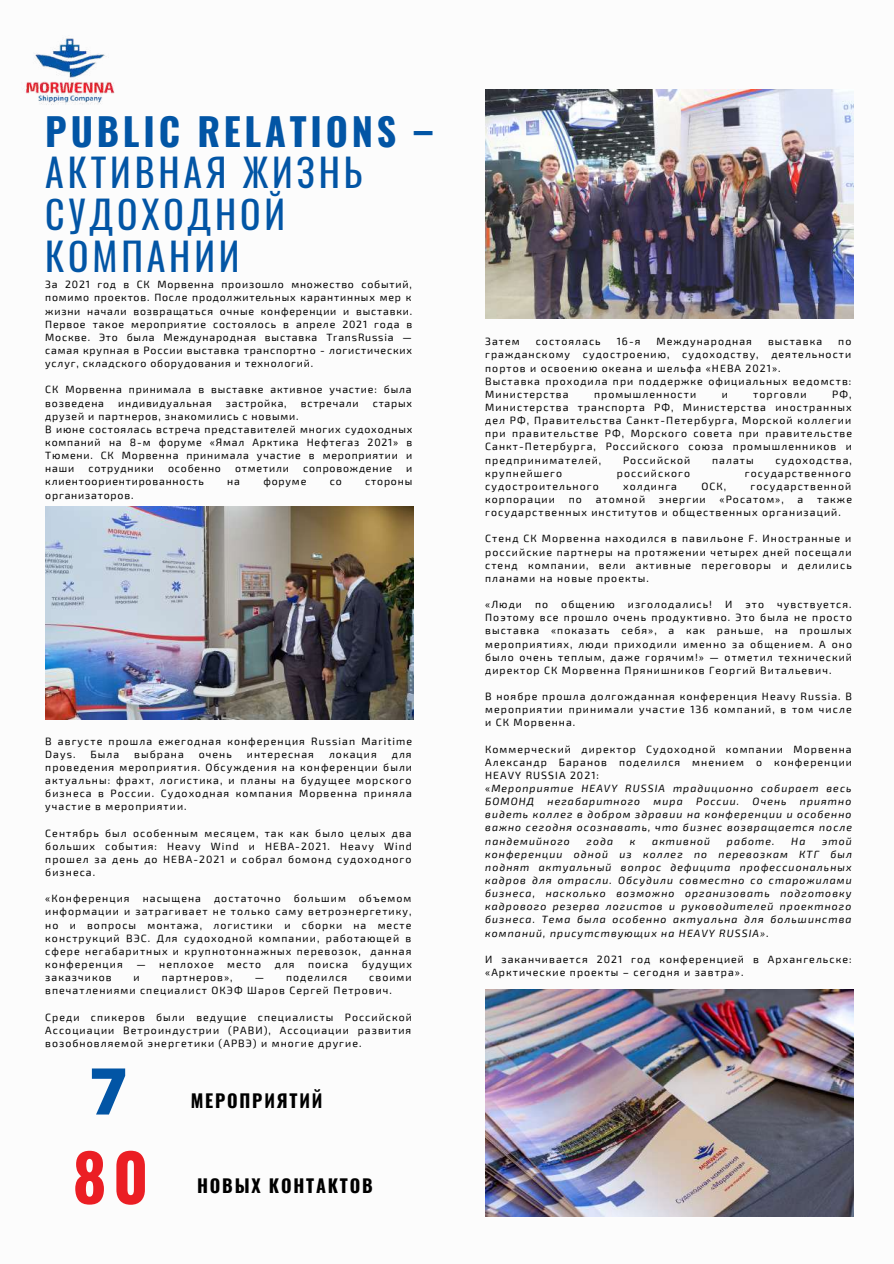
<style>
.page{position:relative;width:894px;height:1264px;background:#fff}
.page>*{position:absolute;margin:0;border:0;box-sizing:border-box;transform-origin:0 0}
.t1{font:700 64.5px "Oswald";color:#eb1e24}
.t2{font:800 64.5px "Open Sans";color:#0255a5}
.t3{font:37.95px/41.7px "Oswald";letter-spacing:.1em;color:#0255a5}
.t4{font:700 37.95px "Oswald";letter-spacing:.1em;color:#0255a5}
.t5{font:700 18px "Oswald";letter-spacing:.1em;color:#000}
.t6{font:10.5px/13.2px "Exo 2";letter-spacing:.1em;color:#000;text-align:justify}
.t7{font:italic 10.5px/13.2px "Exo 2";letter-spacing:.1em;color:#000;text-align:justify}
.t8{font:10.5px/13.2px "Exo 2";letter-spacing:.075em;color:#000}
.s1{font-style:italic}
.s2{font-style:normal}
</style>
<div class="page">
<img style="left:485px;top:89px;width:368px;height:229px">
<img style="left:24px;top:38px;width:91px;height:67px">
<img style="left:45px;top:506px;width:368px;height:213px">
<img style="left:485px;top:989px;width:368px;height:226px">
<h2 class="t4" style="left:45px;top:101px;width:389px">PUBLIC RELATIONS –</h2>
<h2 class="t3" style="left:45px;top:150px;width:319px">АКТИВНАЯ ЖИЗНЬ<br>СУДОХОДНОЙ<br>КОМПАНИИ</h2>
<p class="t6" style="left:45px;top:277px;width:368px">За 2021 год в СК Морвенна произошло множество событий, помимо проектов. После продолжительных карантинных мер к жизни начали возвращаться очные конференции и выставки.<br>Первое такое мероприятие состоялось в апреле 2021 года в Москве. Это была Международная выставка TransRussia — самая крупная в России выставка транспортно - логистических услуг, складского оборудования и технологий.</p>
<p class="t8" style="left:45px;top:382px;width:368px">СК Морвенна принимала в выставке активное участие: была возведена</p>
<p class="t8" style="left:118px;top:396px;width:95px">индивидуальная</p>
<p class="t8" style="left:226px;top:396px;width:62px">застройка,</p>
<p class="t8" style="left:300px;top:396px;width:59px">встречали</p>
<p class="t6" style="left:372px;top:396px;width:41px">старых</p>
<p class="t8" style="left:45px;top:409px;width:368px">друзей и партнеров, знакомились с новыми.<br>В июне состоялась встреча представителей многих судоходных компаний на 8-м форуме «Ямал Арктика Нефтегаз 2021» в Тюмени. СК Морвенна принимала участие в мероприятии и наши</p>
<p class="t8" style="left:88px;top:461px;width:67px">сотрудники</p>
<p class="t8" style="left:168px;top:461px;width:54px">особенно</p>
<p class="t8" style="left:235px;top:461px;width:55px">отметили</p>
<p class="t8" style="left:303px;top:461px;width:90px">сопровождение</p>
<p class="t6" style="left:406px;top:461px;width:8px">и</p>
<p class="t8" style="left:45px;top:474px;width:160px">клиентоориентированность</p>
<p class="t6" style="left:227px;top:474px;width:14px">на</p>
<p class="t6" style="left:263px;top:474px;width:44px">форуме</p>
<p class="t6" style="left:330px;top:474px;width:13px">со</p>
<p class="t8" style="left:365px;top:474px;width:48px">стороны</p>
<p class="t8" style="left:45px;top:488px;width:90px">организаторов.</p>
<p class="t6" style="left:45px;top:733px;width:368px">В августе прошла ежегодная конференция Russian Maritime<br>Days.</p>
<p class="t6" style="left:90px;top:747px;width:30px">Была</p>
<p class="t6" style="left:134px;top:747px;width:51px">выбрана</p>
<p class="t6" style="left:199px;top:747px;width:35px">очень</p>
<p class="t6" style="left:247px;top:747px;width:69px">интересная</p>
<p class="t6" style="left:329px;top:747px;width:49px">локация</p>
<p class="t6" style="left:45px;top:747px;width:368px;text-indent:346px">для проведения мероприятия. Обсуждения на конференции были актуальны: фрахт, логистика, и планы на будущее морского бизнеса в России. Судоходная компания Морвенна приняла участие в мероприятии.</p>
<p class="t6" style="left:45px;top:825px;width:368px">Сентябрь был особенным месяцем, так как было целых два больших события: Heavy Wind и НЕВА-2021. Heavy Wind прошел за день до НЕВА-2021 и собрал бомонд судоходного бизнеса.</p>
<p class="t6" style="left:45px;top:891px;width:367px">«Конференция насыщена достаточно большим объемом информации и затрагивает не только саму ветроэнергетику, но и вопросы монтажа, логистики и сборки на месте конструкций ВЭС. Для судоходной компании, работающей в сфере негабаритных и крупнотоннажных перевозок, данная конференция</p>
<p class="t6" style="left:136px;top:957px;width:79px">— неплохое</p>
<p class="t6" style="left:227px;top:957px;width:36px">место</p>
<p class="t6" style="left:275px;top:957px;width:21px">для</p>
<p class="t6" style="left:308px;top:957px;width:42px">поиска</p>
<p class="t6" style="left:361px;top:957px;width:52px">будущих</p>
<p class="t6" style="left:45px;top:970px;width:368px;text-indent:324px">своими впечатлениями специалист ОКЭФ Шаров Сергей Петрович.</p>
<p class="t6" style="left:45px;top:1009px;width:368px">Среди спикеров были ведущие специалисты Российской Ассоциации Ветроиндустрии (РАВИ), Ассоциации развития возобновляемой энергетики (АРВЭ) и многие другие.</p>
<h1 class="t2" style="left:89px;top:1045px;width:39px">7</h1>
<p class="t6" style="left:45px;top:970px;width:68px">заказчиков</p>
<p class="t6" style="left:134px;top:970px;width:8px">и</p>
<p class="t6" style="left:162px;top:970px;width:72px">партнеров»,</p>
<p class="t6" style="left:254px;top:970px;width:94px">— поделился</p>
<h3 class="t5" style="left:191px;top:1086px;width:133px">МЕРОПРИЯТИЙ</h3>
<h1 class="t1" style="left:73px;top:1126px;width:77px">80</h1>
<h3 class="t5" style="left:197px;top:1171px;width:177px">НОВЫХ КОНТАКТОВ</h3>
<p class="t6" style="left:485px;top:334px;width:36px">Затем</p>
<p class="t6" style="left:535px;top:334px;width:66px">состоялась</p>
<p class="t6" style="left:616px;top:334px;width:25px">16-я</p>
<p class="t6" style="left:656px;top:334px;width:97px">Международная</p>
<p class="t6" style="left:767px;top:334px;width:56px">выставка</p>
<p class="t6" style="left:485px;top:334px;width:367px;text-align:left;text-indent:353px">по гражданскому судостроению, судоходству, деятельности портов и освоению океана и шельфа «НЕВА 2021».<br>Выставка проходила при поддержке официальных ведомств:<br>Министерства</p>
<p class="t6" style="left:485px;top:387px;width:368px;text-indent:347px">РФ, Министерства транспорта РФ, Министерства иностранных дел РФ, Правительства Санкт-Петербурга, Морской коллегии при правительстве РФ, Морского совета при правительстве Санкт-Петербурга, Российского союза промышленников и предпринимателей,</p>
<p class="t6" style="left:594px;top:387px;width:104px">промышленности</p>
<p class="t6" style="left:721px;top:387px;width:8px">и</p>
<p class="t6" style="left:753px;top:387px;width:55px">торговли</p>
<p class="t6" style="left:623px;top:452px;width:69px">Российской</p>
<p class="t6" style="left:712px;top:452px;width:43px">палаты</p>
<p class="t6" style="left:775px;top:452px;width:78px">судоходства,</p>
<p class="t6" style="left:485px;top:466px;width:78px">крупнейшего</p>
<p class="t6" style="left:616px;top:466px;width:74px">российского</p>
<p class="t6" style="left:744px;top:466px;width:108px">государственного</p>
<p class="t6" style="left:485px;top:479px;width:115px">судостроительного</p>
<p class="t6" style="left:623px;top:479px;width:55px">холдинга</p>
<p class="t6" style="left:701px;top:479px;width:26px">ОСК,</p>
<p class="t6" style="left:750px;top:479px;width:102px">государственной</p>
<p class="t6" style="left:485px;top:492px;width:71px">корпорации</p>
<p class="t6" style="left:568px;top:492px;width:15px">по</p>
<p class="t6" style="left:595px;top:492px;width:51px">атомной</p>
<p class="t6" style="left:658px;top:492px;width:48px">энергии</p>
<p class="t6" style="left:719px;top:492px;width:66px">«Росатом»,</p>
<p class="t6" style="left:797px;top:492px;width:7px">а</p>
<p class="t6" style="left:485px;top:492px;width:368px;text-indent:332px">также государственных институтов и общественных организаций.</p>
<p class="t6" style="left:485px;top:531px;width:368px">Стенд СК Морвенна находился в павильоне F. Иностранные и российские партнеры на протяжении четырех дней посещали стенд компании, вели активные переговоры и делились планами на новые проекты.</p>
<p class="t6" style="left:485px;top:597px;width:368px">«Люди по общению изголодались! И это чувствуется.<br>Поэтому все прошло очень продуктивно. Это была не просто выставка «показать себя», а как раньше, на прошлых мероприятиях, люди приходили именно за общением. А оно было очень теплым, даже горячим!» — отметил технический директор СК Морвенна Прянишников Георгий Витальевич.</p>
<p class="t6" style="left:485px;top:689px;width:368px">В ноябре прошла долгожданная конференция Heavy Russia. В мероприятии принимали участие 136 компаний, в том числе и СК Морвенна.</p>
<p class="t6" style="left:485px;top:741px;width:368px;text-align:left">Коммерческий директор Судоходной компании Морвенна Александр Баранов поделился мнением о конференции HEAVY RUSSIA 2021:<br>«<span class="s1">Мероприятие HEAVY RUSSIA традиционно собирает весь БОМОНД</span></p>
<p class="t7" style="left:547px;top:794px;width:94px">негабаритного</p>
<p class="t7" style="left:653px;top:794px;width:31px">мира</p>
<p class="t7" style="left:696px;top:794px;width:45px">России.</p>
<p class="t7" style="left:752px;top:794px;width:35px">Очень</p>
<p class="t7" style="left:485px;top:794px;width:368px;text-indent:314px">приятно видеть коллег в добром здравии на конференции и особенно важно сегодня осознавать, что бизнес возвращается после пандемийного</p>
<p class="t7" style="left:586px;top:833px;width:28px">года</p>
<p class="t7" style="left:629px;top:833px;width:7px">к</p>
<p class="t7" style="left:652px;top:833px;width:59px">активной</p>
<p class="t7" style="left:726px;top:833px;width:49px">работе.</p>
<p class="t7" style="left:791px;top:833px;width:16px">На</p>
<p class="t7" style="left:485px;top:833px;width:368px;text-indent:337px">этой конференции одной из коллег по перевозкам КТГ был поднят актуальный вопрос дефицита профессиональных кадров для отрасли. Обсудили совместно со старожилами бизнеса, насколько возможно организовать подготовку кадрового резерва логистов и руководителей проектного бизнеса. Тема была особенно актуальна для большинства компаний, присутствующих на HEAVY RUSSIA»<span class="s2">.</span></p>
<p class="t6" style="left:485px;top:952px;width:368px">И заканчивается 2021 год конференцией в Архангельске: «Арктические проекты – сегодня и завтра».</p>
</div>
